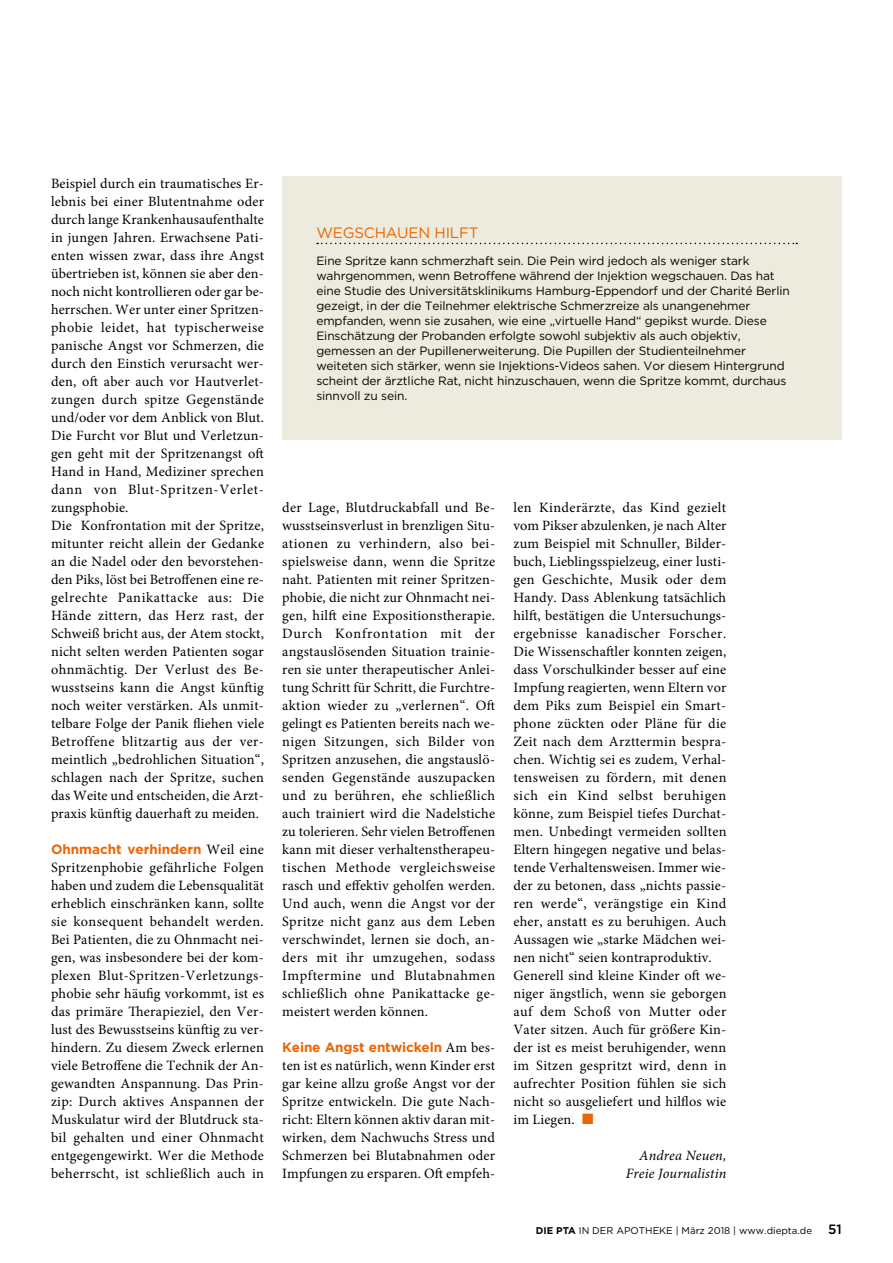
<style>
.page{position:relative;width:893px;height:1263px;background:#fff}
.page>*{position:absolute;margin:0;border:0;box-sizing:border-box;transform-origin:0 0}
.t1{font:15px "Gotham";letter-spacing:-.01em;color:#ec6502}
.Praxis_Grundtext{font:14.25px/18px "Minion Pro";letter-spacing:.015em;color:#000;text-align:justify}
.Praxis_Autor{font:italic 14.25px/18px "Minion Pro";letter-spacing:.01em;color:#000;text-align:right}
.Praxis_Grundtext-2{font:700 13.5px "Gotham";letter-spacing:-.01em;color:#ec6502}
.Kasten_PTA{font:12px/15px "Gotham";letter-spacing:-.01em;color:#000}
.t2{font:9.75px "Gotham";color:#000}
.s1{font-family:"Minion Pro";font-weight:400;font-size:14.25px;color:#000}
.s2{color:#ec6502}
.s3{font-weight:700}
.s4{font-weight:500;font-size:13.5px}
</style>
<div class="page">
<div style="left:283px;top:176px;width:559px;height:264px;background:#edebdd"></div>
<svg style="left:317px;top:243px;width:480px;height:1px"></svg>
<p class="Praxis_Grundtext" style="left:51px;top:175px;width:215px">Beispiel durch ein traumatisches Er&shy;lebnis bei einer Blutentnahme oder durch lange Krankenhausaufenthalte in jungen Jahren. Erwachsene Pati&shy;enten wissen zwar, dass ihre Angst übertrieben ist, können sie aber den&shy;noch nicht kontrollieren oder gar be&shy;herrschen. Wer unter einer Spritzen&shy;phobie leidet, hat typischerweise panische Angst vor Schmerzen, die durch den Einstich verursacht wer&shy;den, oft aber auch vor Hautverlet&shy;zungen durch spitze Gegenstände und/oder vor dem Anblick von Blut.<br>Die Furcht vor Blut und Verletzun&shy;gen geht mit der Spritzenangst oft Hand in Hand, Mediziner sprechen dann von Blut-Spritzen-Verlet&shy;zungsphobie.</p>
<p class="Praxis_Grundtext" style="left:51px;top:517px;width:215px">Die Konfrontation mit der Spritze, mitunter reicht allein der Gedanke an die Nadel oder den bevorstehen&shy;den Piks, löst bei Betroffenen eine re&shy;gelrechte Panikattacke aus: Die Hände zittern, das Herz rast, der Schweiß bricht aus, der Atem stockt, nicht selten werden Patienten sogar ohnmächtig. Der Verlust des Be&shy;wusstseins kann die Angst künftig noch weiter verstärken. Als unmit&shy;telbare Folge der Panik fliehen viele Betroffene blitzartig aus der ver&shy;meintlich „bedrohlichen Situation“, schlagen nach der Spritze, suchen das Weite und entscheiden, die Arzt&shy;praxis künftig dauerhaft zu meiden.</p>
<p class="Praxis_Grundtext-2" style="left:51px;top:840px;width:214px">Ohnmacht verhindern <span class="s1">Weil eine</span></p>
<p class="Praxis_Grundtext" style="left:51px;top:859px;width:215px">Spritzenphobie gefährliche Folgen haben und zudem die Lebensqualität erheblich einschränken kann, sollte sie konsequent behandelt werden.<br>Bei Patienten, die zu Ohnmacht nei&shy;gen, was insbesondere bei der kom&shy;plexen Blut-Spritzen-Verletzungs&shy;phobie sehr häufig vorkommt, ist es das primäre Therapieziel, den Ver&shy;lust des Bewusstseins künftig zu ver&shy;hindern. Zu diesem Zweck erlernen viele Betroffene die Technik der An&shy;gewandten Anspannung. Das Prin&shy;zip: Durch aktives Anspannen der Muskulatur wird der Blutdruck sta&shy;bil gehalten und einer Ohnmacht entgegengewirkt. Wer die Methode beherrscht, ist schließlich auch in</p>
<p class="t1" style="left:316px;top:223px;width:164px">WEGSCHAUEN HILFT</p>
<p class="Kasten_PTA" style="left:316px;top:253px;width:475px">Eine Spritze kann schmerzhaft sein. Die Pein wird jedoch als weniger stark wahrgenommen, wenn Betroffene während der Injektion wegschauen. Das hat eine Studie des Universitätsklinikums Hamburg-Eppendorf und der Charité Berlin gezeigt, in der die Teilnehmer elektrische Schmerzreize als unangenehmer empfanden, wenn sie zusahen, wie eine „virtuelle Hand“ gepikst wurde. Diese Einschätzung der Probanden erfolgte sowohl subjektiv als auch objektiv, gemessen an der Pupillenerweiterung. Die Pupillen der Studienteilnehmer weiteten sich stärker, wenn sie Injektions-Videos sahen. Vor diesem Hintergrund scheint der ärztliche Rat, nicht hinzuschauen, wenn die Spritze kommt, durchaus sinnvoll zu sein.</p>
<p class="Praxis_Grundtext" style="left:282px;top:499px;width:215px">der Lage, Blutdruckabfall und Be&shy;wusstseinsverlust in brenzligen Situ&shy;ationen zu verhindern, also bei&shy;spielsweise dann, wenn die Spritze naht. Patienten mit reiner Spritzen&shy;phobie, die nicht zur Ohnmacht nei&shy;gen, hilft eine Expositionstherapie.<br>Durch Konfrontation mit der angstauslösenden Situation trainie&shy;ren sie unter therapeutischer Anlei&shy;tung Schritt für Schritt, die Furchtre&shy;aktion wieder zu „verlernen“. Oft gelingt es Patienten bereits nach we&shy;nigen Sitzungen, sich Bilder von Spritzen anzusehen, die angstauslö&shy;senden Gegenstände auszupacken und zu berühren, ehe schließlich auch trainiert wird die Nadelstiche zu tolerieren. Sehr vielen Betroffenen kann mit dieser verhaltenstherapeu&shy;tischen Methode vergleichsweise rasch und effektiv geholfen werden.<br>Und auch, wenn die Angst vor der Spritze nicht ganz aus dem Leben verschwindet, lernen sie doch, an&shy;ders mit ihr umzugehen, sodass Impftermine und Blutabnahmen schließlich ohne Panikattacke ge&shy;meistert werden können.</p>
<p class="Praxis_Grundtext-2" style="left:282px;top:1038px;width:214px">Keine Angst entwickeln <span class="s1">Am bes-</span></p>
<p class="Praxis_Grundtext" style="left:282px;top:1057px;width:214px">ten ist es natürlich, wenn Kinder erst gar keine allzu große Angst vor der Spritze entwickeln. Die gute Nach&shy;richt: Eltern können aktiv daran mit&shy;wirken, dem Nachwuchs Stress und Schmerzen bei Blutabnahmen oder Impfungen zu ersparen. Oft empfeh-</p>
<p class="Praxis_Grundtext" style="left:513px;top:499px;width:215px">len Kinderärzte, das Kind gezielt vom Pikser abzulenken, je nach Alter zum Beispiel mit Schnuller, Bilder&shy;buch, Lieblingsspielzeug, einer lusti&shy;gen Geschichte, Musik oder dem Handy. Dass Ablenkung tatsächlich hilft, bestätigen die Untersuchungs&shy;ergebnisse kanadischer Forscher.<br>Die Wissenschaftler konnten zeigen, dass Vorschulkinder besser auf eine Impfung reagierten, wenn Eltern vor dem Piks zum Beispiel ein Smart&shy;phone zückten oder Pläne für die Zeit nach dem Arzttermin bespra&shy;chen. Wichtig sei es zudem, Verhal&shy;tensweisen zu fördern, mit denen sich ein Kind selbst beruhigen könne, zum Beispiel tiefes Durchat&shy;men. Unbedingt vermeiden sollten Eltern hingegen negative und belas&shy;tende Verhaltensweisen. Immer wie&shy;der zu betonen, dass „nichts passie&shy;ren werde“, verängstige ein Kind eher, anstatt es zu beruhigen. Auch Aussagen wie „starke Mädchen wei&shy;nen nicht“ seien kontraproduktiv.</p>
<p class="Praxis_Grundtext" style="left:513px;top:967px;width:215px">Generell sind kleine Kinder oft we&shy;niger ängstlich, wenn sie geborgen auf dem Schoß von Mutter oder Vater sitzen. Auch für größere Kin&shy;der ist es meist beruhigender, wenn im Sitzen gespritzt wird, denn in aufrechter Position fühlen sie sich nicht so ausgeliefert und hilflos wie im Liegen. <span class="s2">■</span></p>
<p class="Praxis_Autor" style="left:626px;top:1147px;width:102px">Andrea Neuen,<br>Freie Journalistin</p>
<p class="t2" style="left:536px;top:1224px;width:308px"><span class="s3">DIE PTA</span> IN DER APOTHEKE | März 2018 | www.diepta.de <span class="s4">51</span></p>
</div>
